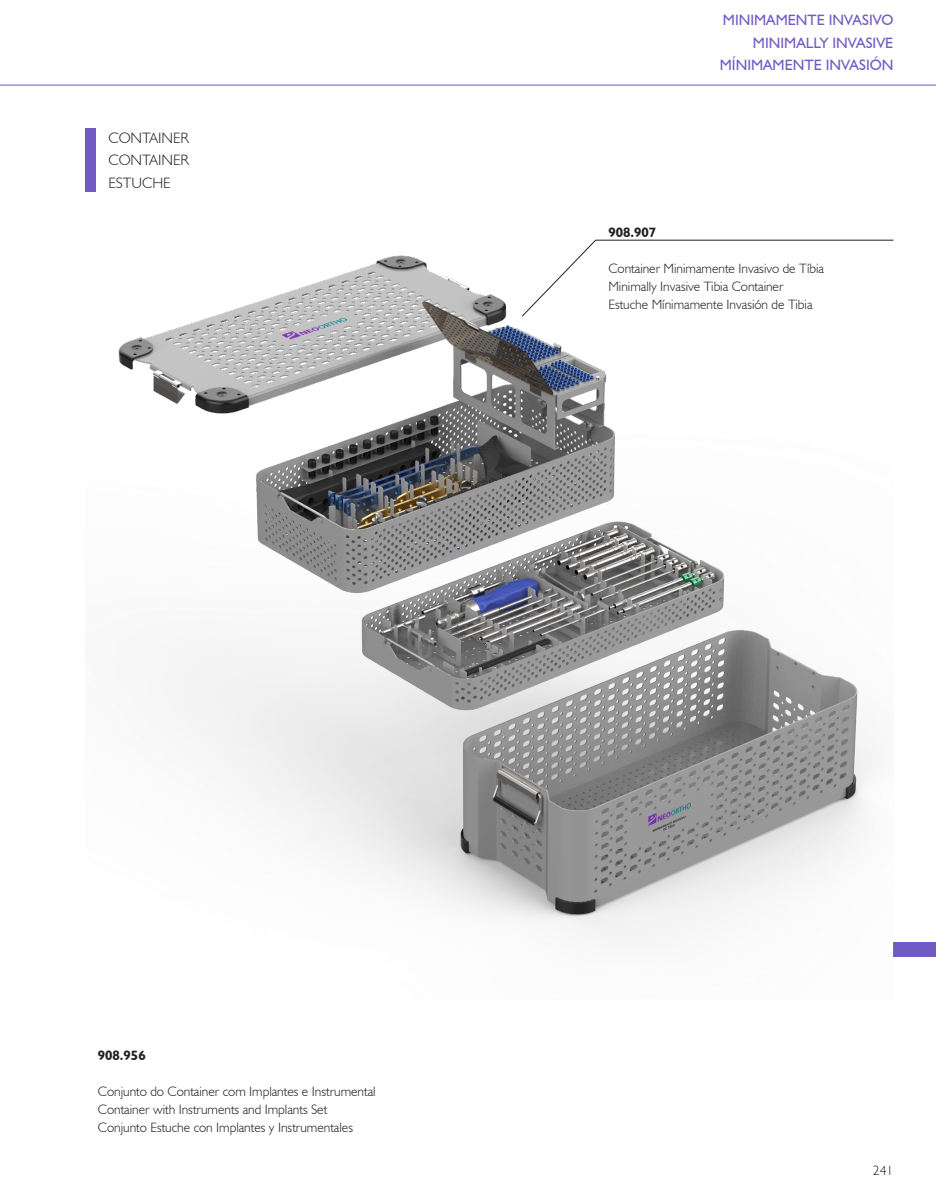
<style>
.page{position:relative;width:936px;height:1191px;background:#fff}
.page>*{position:absolute;margin:0;border:0;box-sizing:border-box;transform-origin:0 0}
.t1{font:15px/22.5px "Humanist 521 BT";color:#725ac5;text-align:right}
.titulo-produto{font:300 15px "Humanist 521 BT";color:#231f20}
.desc-instrumental{font:300 13.5px "Humanist 521 BT";color:#231f20}
.desc-instrumental-2{font:700 13.5px "Humanist 521 BT";color:#231f20}
</style>
<div class="page">
<hr style="left:0;top:85px;width:935px;height:1px;background:#725ac5">
<div style="left:85px;top:128px;width:11px;height:63px;background:#725ac5"></div>
<div style="left:893px;top:942px;width:42px;height:15px;background:#725ac5"></div>
<img style="left:118px;top:239px;width:775px;height:702px">
<svg style="left:521px;top:240px;width:372px;height:77px"></svg>
<p class="titulo-produto" style="left:108px;top:128px;width:82px">CONTAINER</p>
<p class="titulo-produto" style="left:108px;top:151px;width:82px">CONTAINER</p>
<p class="titulo-produto" style="left:108px;top:173px;width:64px">ESTUCHE</p>
<p class="t1" style="left:719px;top:9px;width:175px">MINIMAMENTE INVASIVO<br>MINIMALLY INVASIVE<br>MÍNIMAMENTE INVASIÓN</p>
<p class="desc-instrumental-2" style="left:608px;top:223px;width:49px">908.907</p>
<p class="desc-instrumental" style="left:608px;top:260px;width:217px">Container Minimamente Invasivo de Tíbia</p>
<p class="desc-instrumental" style="left:608px;top:278px;width:177px">Minimally Invasive Tibia Container</p>
<p class="desc-instrumental" style="left:608px;top:296px;width:206px">Estuche Mínimamente Invasión de Tibia</p>
<p class="desc-instrumental-2" style="left:98px;top:1047px;width:49px">908.956</p>
<p class="desc-instrumental" style="left:98px;top:1083px;width:279px">Conjunto do Container com Implantes e Instrumental</p>
<p class="desc-instrumental" style="left:98px;top:1101px;width:231px">Container with Instruments and Implants Set</p>
<p class="desc-instrumental" style="left:98px;top:1119px;width:257px">Conjunto Estuche con Implantes y Instrumentales</p>
<p class="desc-instrumental" style="left:872px;top:1162px;width:22px">241</p>
</div>
